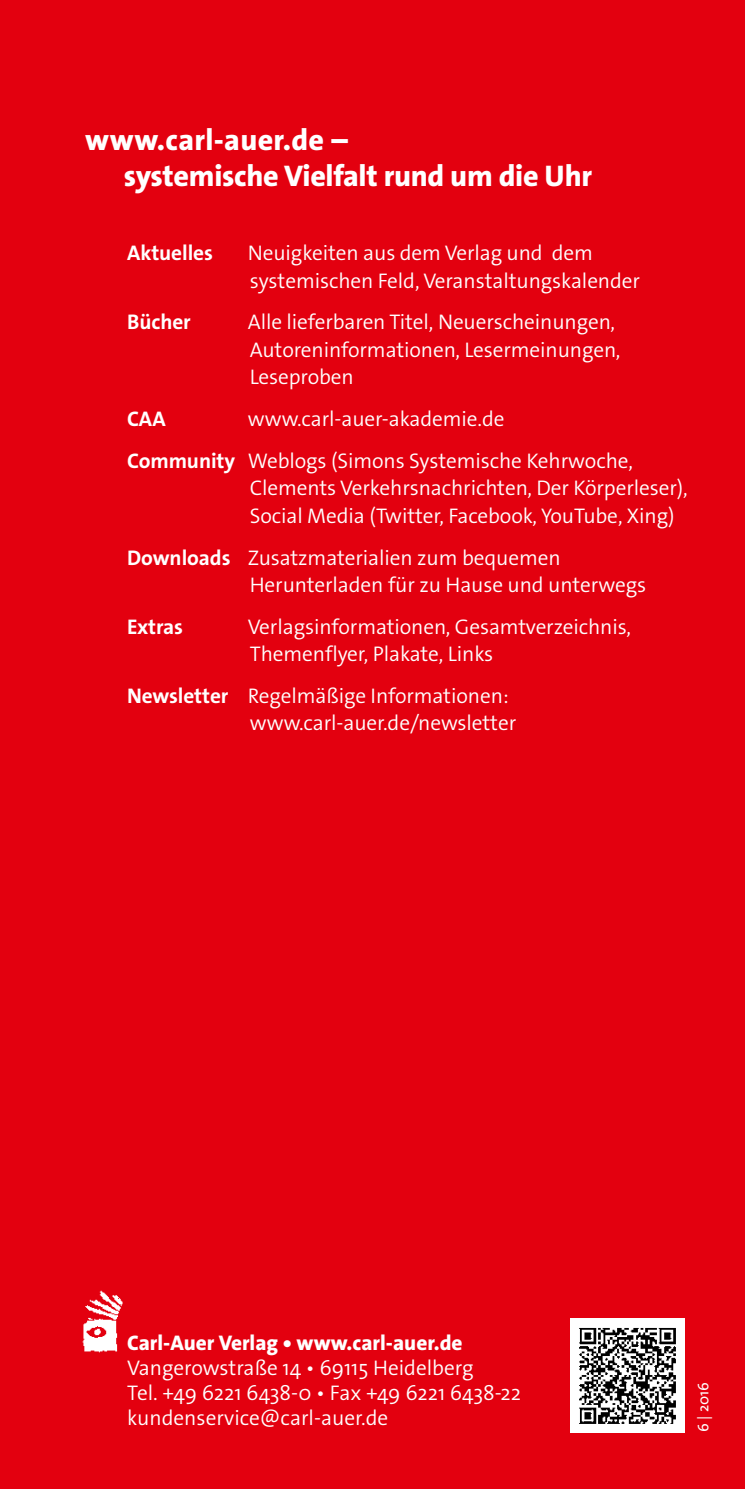
<style>
.page{position:relative;width:745px;height:1489px;background:#fff}
.page>*{position:absolute;margin:0;border:0;box-sizing:border-box;transform-origin:0 0}
.t1{font:800 30px/36px "The Sans Os F";letter-spacing:-.01em;color:#fff}
.t2{font:300 21.25px/27.5px "The Sans Os F";letter-spacing:-.005em;color:#fff}
.t3{font:800 21.25px "The Sans Os F";color:#fff}
.t4{font:700 21.25px "The Sans Os F";letter-spacing:-.005em;color:#fff}
.t5{font:15px "The Sans Os F";color:#fff}
.s1{font-weight:700}
</style>
<div class="page">
<div style="left:0;top:0;width:744px;height:1488px;background:#e3000f"></div>
<img style="left:570px;top:1318px;width:114px;height:113px">
<img style="left:82px;top:1290px;width:41px;height:63px">
<h1 class="t1" style="left:124px;top:122px;width:469px;text-indent:-39px">www.carl-auer.de –<br>systemische Vielfalt rund um die Uhr</h1>
<p class="t4" style="left:127px;top:239px;width:87px">Aktuelles</p>
<p class="t2" style="left:247px;top:239px;width:393px">Neuigkeiten aus dem Verlag und dem systemischen Feld, Veranstaltungskalender</p>
<p class="t4" style="left:127px;top:308px;width:65px">Bücher</p>
<p class="t2" style="left:247px;top:308px;width:374px">Alle lieferbaren Titel, Neuerscheinungen,<br>Autoreninformationen, Lesermeinungen,<br>Leseproben</p>
<p class="t4" style="left:127px;top:405px;width:40px">CAA</p>
<p class="t2" style="left:127px;top:398px;width:507px;line-height:41.8px;text-align:center">www.carl-auer-akademie.de<br><span class="s1">Community</span> Weblogs (Simons Systemische Kehrwoche,</p>
<p class="t2" style="left:250px;top:474px;width:439px">Clements Verkehrsnachrichten, Der Körperleser),<br>Social Media (Twitter, Facebook, YouTube, Xing)</p>
<p class="t2" style="left:249px;top:543px;width:397px;text-indent:-122px"><span class="s1">Downloads</span> Zusatzmaterialien zum bequemen<br>Herunterladen für zu Hause und unterwegs</p>
<p class="t4" style="left:127px;top:613px;width:57px">Extras</p>
<p class="t2" style="left:247px;top:613px;width:384px">Verlagsinformationen, Gesamtverzeichnis,<br>Themenflyer, Plakate, Links</p>
<p class="t2" style="left:249px;top:682px;width:268px;text-indent:-122px"><span class="s1">Newsletter</span> Regelmäßige Informationen: www.carl-auer.de/newsletter</p>
<p class="t3" style="left:127px;top:1328px;width:337px">Carl-Auer Verlag • www.carl-auer.de</p>
<p class="t2" style="left:127px;top:1355px;width:395px;line-height:25px">Vangerowstraße 14 • 69115 Heidelberg<br>Tel. +49 6221 6438-0 • Fax +49 6221 6438-22 kundenservice@carl-auer.de</p>
<p class="t5" style="left:693px;top:1431px;width:51px;rotate:-90deg">6 | 2016</p>
</div>
